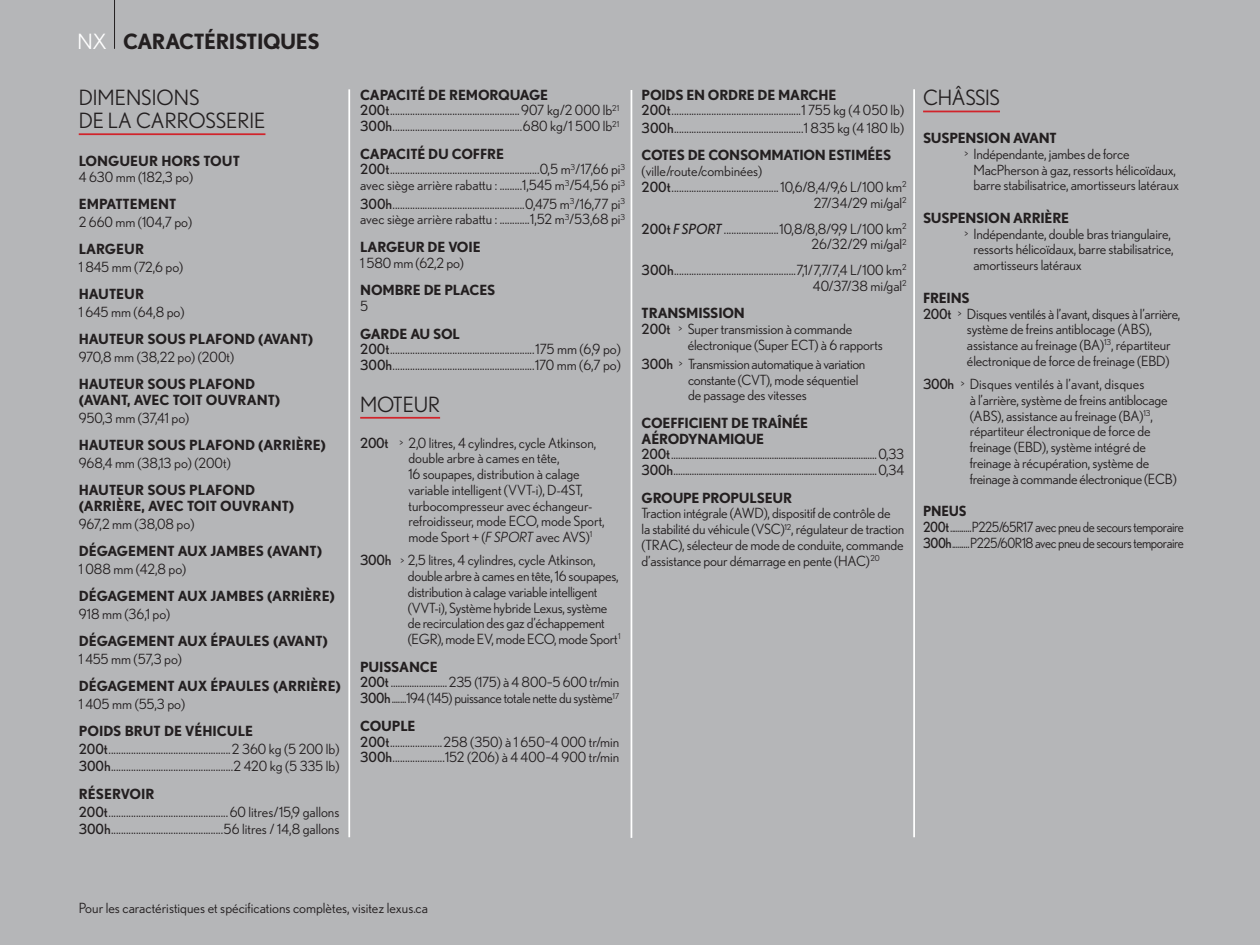
<style>
.page{position:relative;width:1260px;height:945px;background:#b5b6b8}
.page>*{position:absolute;margin:0;border:0;box-sizing:border-box;transform-origin:0 0}
.t1{font:21px/22.8px "Nobel";color:#231f20}
.t2{font:700 21px "Nobel";letter-spacing:-.02em;color:#231f20}
.t3{font:21px "Nobel";letter-spacing:-.02em;color:#231f20}
.t4{font:14px/15.8px "Nobel";letter-spacing:-.01em;color:#231f20}
.t5{font:700 14px/17.5px "Nobel";color:#231f20}
.t6{font:14px "Nobel";letter-spacing:-.03em;color:#231f20;scale:.93 1}
.t7{font:700 14px "Nobel";letter-spacing:-.02em;color:#231f20}
.t8{font:700 14px "Nobel";color:#231f20;scale:.95 1}
.s1{font-weight:400;color:#fff}
.s2{font-weight:400}
.s3{font-weight:700}
.s4{font-style:inherit}
.s5{font-size:10.5px}
.s6{font-style:italic}
</style>
<div class="page">
<hr style="left:79px;top:133px;width:186px;height:2px;background:#d1232a">
<hr style="left:360px;top:417px;width:80px;height:2px;background:#d1232a">
<hr style="left:923px;top:111px;width:77px;height:1px;background:#d1232a">
<hr style="left:348px;top:89px;width:2px;height:748px;background:#fff">
<hr style="left:631px;top:90px;width:1px;height:748px;background:#fff">
<hr style="left:913px;top:89px;width:2px;height:748px;background:#fff">
<hr style="left:114px;top:0;width:1px;height:49px;background:#231f20">
<p class="t2" style="left:77px;top:28px;width:244px"><span class="s1">NX</span> CARACTÉRISTIQUES</p>
<p class="t1" style="left:79px;top:86px;width:188px">DIMENSIONS<br>DE LA CARROSSERIE</p>
<p class="t5" style="left:79px;top:153px;width:163px;line-height:15.8px">LONGUEUR HORS TOUT<br><span class="s2">4 630 mm (182,3 po)</span></p>
<p class="t4" style="left:79px;top:195px;width:115px;line-height:17.5px"><span class="s3">EMPATTEMENT<br></span>2 660 mm (104,7 po)</p>
<p class="t4" style="left:79px;top:240px;width:106px;line-height:17.5px"><span class="s3">LARGEUR<br></span>1 845 mm (72,6 po)</p>
<p class="t4" style="left:79px;top:285px;width:107px;line-height:17.5px"><span class="s3">HAUTEUR<br></span>1 645 mm (64,8 po)</p>
<p class="t5" style="left:79px;top:330px;width:236px">HAUTEUR SOUS PLAFOND (AVANT)<br><span class="s2">970,8 mm (38,22 po) (200t)</span></p>
<p class="t5" style="left:79px;top:376px;width:203px;line-height:15.8px">HAUTEUR SOUS PLAFOND (AVANT, AVEC TOIT OUVRANT)</p>
<p class="t4" style="left:79px;top:410px;width:112px">950,3 mm (37,41 po)</p>
<p class="t5" style="left:79px;top:436px;width:249px">HAUTEUR SOUS PLAFOND (ARRIÈRE)<br><span class="s2">968,4 mm (38,13 po) (200t)</span></p>
<p class="t5" style="left:79px;top:482px;width:217px;line-height:15.8px">HAUTEUR SOUS PLAFOND (ARRIÈRE, AVEC TOIT OUVRANT)</p>
<p class="t4" style="left:79px;top:516px;width:117px">967,2 mm (38,08 po)</p>
<p class="t5" style="left:79px;top:542px;width:245px">DÉGAGEMENT AUX JAMBES (AVANT)<br><span class="s2">1 088 mm (42,8 po)</span></p>
<p class="t5" style="left:79px;top:587px;width:258px">DÉGAGEMENT AUX JAMBES (ARRIÈRE)<br><span class="s2">918 mm (36,1 po)</span></p>
<p class="t5" style="left:79px;top:632px;width:251px">DÉGAGEMENT AUX ÉPAULES (AVANT)<br><span class="s2">1 455 mm (57,3 po)</span></p>
<p class="t5" style="left:79px;top:677px;width:263px">DÉGAGEMENT AUX ÉPAULES (ARRIÈRE)<br><span class="s2">1 405 mm (55,3 po)</span></p>
<p class="t4" style="left:79px;top:723px;width:262px;line-height:17.5px"><span class="s3">POIDS BRUT DE VÉHICULE<br></span><span class="s4">200t</span>.................................................2 360 kg (5 200 lb)<br><span class="s4">300h</span>.................................................2 420 kg (5 335 lb)</p>
<p class="t4" style="left:79px;top:785px;width:262px;line-height:17.5px"><span class="s3">RÉSERVOIR<br></span><span class="s4">200t</span>................................................60 litres/15,9 gallons<br><span class="s4">300h</span>.............................................56 litres / 14,8 gallons</p>
<p class="t4" style="left:360px;top:87px;width:261px"><span class="s3">CAPACITÉ DE REMORQUAGE<br></span><span class="s4">200t</span>....................................................907 kg/2 000 lb<sup>21<br></sup><span class="s4">300h</span>....................................................680 kg/1 500 lb<sup>21</sup></p>
<p class="t5" style="left:360px;top:145px;width:146px">CAPACITÉ DU COFFRE</p>
<p class="t4" style="left:360px;top:161px;width:267px"><span class="s4">200t</span>............................................................0,5 m<sup>3</sup>/17,66 pi<sup>3 </sup>avec siège arrière rabattu : .........1,545 m<sup>3</sup>/54,56 pi<sup>3</sup></p>
<p class="t4" style="left:360px;top:195px;width:267px"><span class="s4">300h</span>.....................................................0,475 m<sup>3</sup>/16,77 pi<sup>3 </sup>avec siège arrière rabattu : ............1,52 m<sup>3</sup>/53,68 pi<sup>3</sup></p>
<p class="t4" style="left:360px;top:239px;width:122px"><span class="s3">LARGEUR DE VOIE<br></span>1 580 mm (62,2 po)</p>
<p class="t5" style="left:360px;top:282px;width:137px;line-height:15.8px">NOMBRE DE PLACES<br><span class="s2">5</span></p>
<p class="t4" style="left:360px;top:325px;width:262px"><span class="s3">GARDE AU SOL<br></span><span class="s4">200t</span>..........................................................175 mm (6,9 po)<br><span class="s4">300h</span>.........................................................170 mm (6,7 po)</p>
<p class="t1" style="left:360px;top:393px;width:81px">MOTEUR</p>
<p class="t4" style="left:409px;top:435px;width:198px;text-indent:-48px"><span class="s4">200t</span> <span class="s5">&gt;</span> 2,0 litres, 4 cylindres, cycle Atkinson, double arbre à cames en tête,<br>16 soupapes, distribution à calage variable intelligent (VVT-i), D-4ST, turbocompresseur avec échangeur&shy;refroidisseur, mode ECO, mode Sport, mode Sport + (<span class="s6">F SPORT</span> avec AVS)<sup>1</sup></p>
<p class="t4" style="left:408px;top:552px;width:214px;text-indent:-48px"><span class="s4">300h</span> <span class="s5">&gt;</span> 2,5 litres, 4 cylindres, cycle Atkinson, double arbre à cames en tête, 16 soupapes, distribution à calage variable intelligent (VVT-i), Système hybride Lexus, système de recirculation des gaz d’échappement (EGR), mode EV, mode ECO, mode Sport<sup>1</sup></p>
<p class="t4" style="left:360px;top:659px;width:261px"><span class="s3">PUISSANCE<br></span><span class="s4">200t</span>........................235 (175) à 4 800–5 600 tr/min<br><span class="s4">300h</span>.......194 (145) puissance totale nette du système<sup>17</sup></p>
<p class="t4" style="left:360px;top:718px;width:261px"><span class="s3">COUPLE<br></span><span class="s4">200t</span>.....................258 (350) à 1 650–4 000 tr/min<br><span class="s4">300h</span>.....................152 (206) à 4 400–4 900 tr/min</p>
<p class="t4" style="left:642px;top:87px;width:264px"><span class="s3">POIDS EN ORDRE DE MARCHE<br></span><span class="s4">200t</span>....................................................1 755 kg (4 050 lb)</p>
<p class="t4" style="left:642px;top:120px;width:264px"><span class="s4">300h</span>....................................................1 835 kg (4 180 lb)</p>
<p class="t5" style="left:642px;top:147px;width:251px;line-height:15.8px">COTES DE CONSOMMATION ESTIMÉES <span class="s2">(ville/route/combinées)</span></p>
<p class="t4" style="left:642px;top:179px;width:267px;text-align:right"><span class="s4">200t</span>...........................................10,6/8,4/9,6 L/100 km<sup>2<br></sup>27/34/29 mi/gal<sup>2</sup></p>
<p class="t4" style="left:642px;top:221px;width:267px;text-align:right"><span class="s4">200t</span> <span class="s6">F SPORT</span> ......................10,8/8,8/9,9 L/100 km<sup>2<br></sup>26/32/29 mi/gal<sup>2</sup></p>
<p class="t4" style="left:642px;top:262px;width:267px;text-align:right"><span class="s4">300h</span>.................................................7,1/7,7/7,4 L/100 km<sup>2<br></sup>40/37/38 mi/gal<sup>2</sup></p>
<p class="t5" style="left:642px;top:304px;width:105px">TRANSMISSION</p>
<p class="t4" style="left:642px;top:321px;width:212px"><span class="s4">200t</span> <span class="s5">&gt;</span> Super transmission à commande</p>
<p class="t4" style="left:688px;top:337px;width:197px">électronique (Super ECT) à 6 rapports</p>
<p class="t4" style="left:688px;top:356px;width:179px;text-indent:-46px"><span class="s4">300h</span> <span class="s5">&gt;</span> Transmission automatique à variation constante (CVT), mode séquentiel de passage des vitesses</p>
<p class="t4" style="left:642px;top:415px;width:264px"><span class="s3">COEFFICIENT DE TRAÎNÉE AÉRODYNAMIQUE </span><span class="s4">200t</span>..........................................................................................0,33<br><span class="s4">300h</span>.........................................................................................0,34</p>
<p class="t4" style="left:642px;top:490px;width:264px"><span class="s3">GROUPE PROPULSEUR<br></span>Traction intégrale (AWD), dispositif de contrôle de<br>la stabilité du véhicule (VSC)<sup>12</sup>, régulateur de traction (TRAC), sélecteur de mode de conduite, commande d’assistance pour démarrage en pente (HAC)<sup>20</sup></p>
<p class="t3" style="left:923px;top:86px;width:78px">CHÂSSIS</p>
<p class="t7" style="left:923px;top:130px;width:135px">SUSPENSION AVANT</p>
<p class="t4" style="left:973px;top:146px;width:207px;text-indent:-9px"><span class="s5">&gt;</span> Indépendante, jambes de force<br>MacPherson à gaz, ressorts hélicoïdaux, barre stabilisatrice, amortisseurs latéraux</p>
<p class="t7" style="left:923px;top:209px;width:148px">SUSPENSION ARRIÈRE</p>
<p class="t4" style="left:973px;top:226px;width:202px;text-indent:-9px"><span class="s5">&gt;</span> Indépendante, double bras triangulaire, ressorts hélicoïdaux, barre stabilisatrice, amortisseurs latéraux</p>
<p class="t5" style="left:923px;top:289px;width:48px">FREINS</p>
<p class="t4" style="left:967px;top:305px;width:215px;text-indent:-44px"><span class="s4">200t</span> <span class="s5">&gt;</span> Disques ventilés à l’avant, disques à l’arrière, système de freins antiblocage (ABS), assistance au freinage (BA)<sup>13</sup>, répartiteur électronique de force de freinage (EBD)</p>
<p class="t4" style="left:970px;top:376px;width:209px;text-indent:-47px"><span class="s4">300h</span> <span class="s5">&gt;</span> Disques ventilés à l’avant, disques<br>à l’arrière, système de freins antiblocage (ABS), assistance au freinage (BA)<sup>13</sup>, répartiteur électronique de force de freinage (EBD), système intégré de freinage à récupération, système de freinage à commande électronique (ECB)</p>
<p class="t8" style="left:923px;top:503px;width:47px">PNEUS</p>
<p class="t6" style="left:923px;top:519px;width:282px"><span class="s4">200t</span>...........P225/65R17 avec pneu de secours temporaire</p>
<p class="t6" style="left:923px;top:535px;width:282px"><span class="s4">300h</span>.........P225/60R18 avec pneu de secours temporaire</p>
<p class="t4" style="left:79px;top:900px;width:351px">Pour les caractéristiques et spécifications complètes, visitez lexus.ca</p>
</div>
